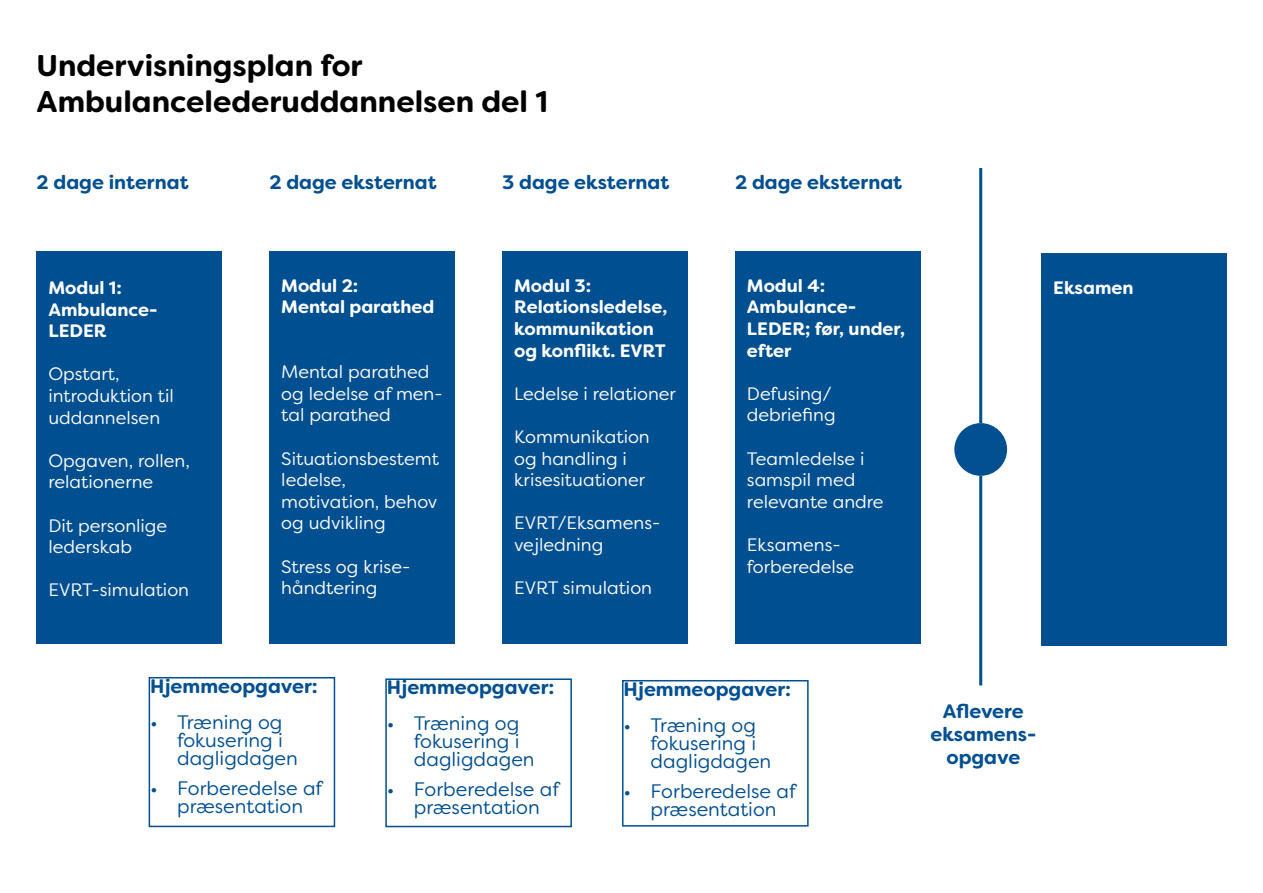
<style>
.page{position:relative;width:1263px;height:893px;background:#fff}
.page>*{position:absolute;margin:0;border:0;box-sizing:border-box;transform-origin:0 0}
.t1{font:700 30px/36px "Filson Soft";color:#000}
.t2{font:19.5px/18px "Filson Soft";color:#024f91}
.t3{font:700 19.5px/23.4px "Filson Soft";color:#024f91;text-align:center}
.t4{font:18px/21.6px "Filson Soft";color:#fff}
.t5{font:700 18px/21.6px "Filson Soft";color:#fff}
</style>
<div class="page">
<div style="left:37px;top:251px;width:185px;height:392px;background:#004f91"></div>
<div style="left:269px;top:251px;width:185px;height:392px;background:#004f91"></div>
<div style="left:502px;top:251px;width:185px;height:392px;background:#004f91"></div>
<div style="left:735px;top:251px;width:185px;height:392px;background:#004f91"></div>
<div style="left:1041px;top:253px;width:185px;height:393px;background:#004f91"></div>
<div style="left:954px;top:423px;width:53px;height:53px;background:#024f91;border-radius:50%"></div>
<div style="left:979px;top:168px;width:3px;height:255px;border:2px solid #024f91"></div>
<div style="left:979px;top:476px;width:3px;height:209px;border:2px solid #024f91"></div>
<div style="left:149px;top:677px;width:186px;height:150px;border:2px solid #024f91"></div>
<div style="left:385px;top:678px;width:187px;height:149px;border:2px solid #024f91"></div>
<div style="left:622px;top:680px;width:187px;height:147px;border:2px solid #024f91"></div>
<h1 class="t1" style="left:37px;top:47px;width:513px">Undervisningsplan for<br>Ambulancelederuddannelsen del 1</h1>
<p class="t3" style="left:37px;top:171px;width:153px">2 dage internat</p>
<p class="t3" style="left:269px;top:171px;width:169px">2 dage eksternat</p>
<p class="t3" style="left:502px;top:171px;width:169px">3 dage eksternat</p>
<p class="t3" style="left:735px;top:171px;width:169px">2 dage eksternat</p>
<p class="t5" style="left:48px;top:277px;width:111px">Modul 1:<br>Ambulance-<br>LEDER</p>
<p class="t4" style="left:48px;top:363px;width:127px">Opstart, introduktion til uddannelsen</p>
<p class="t4" style="left:48px;top:450px;width:143px">Opgaven, rollen, relationerne</p>
<p class="t4" style="left:48px;top:514px;width:120px">Dit personlige lederskab</p>
<p class="t4" style="left:48px;top:579px;width:142px">EVRT-simulation</p>
<p class="t5" style="left:281px;top:275px;width:155px">Modul 2:<br>Mental parathed</p>
<p class="t4" style="left:281px;top:361px;width:163px">Mental parathed og ledelse af men&shy;tal parathed</p>
<p class="t4" style="left:281px;top:447px;width:159px">Situationsbestemt ledelse, motivation, behov og udvikling</p>
<p class="t4" style="left:281px;top:555px;width:130px">Stress og krise&shy;håndtering</p>
<p class="t5" style="left:514px;top:275px;width:155px">Modul 3:<br>Relationsledelse, kommunikation og konflikt. EVRT</p>
<p class="t4" style="left:514px;top:383px;width:163px">Ledelse i relationer</p>
<p class="t4" style="left:514px;top:426px;width:137px">Kommunikation og handling i krisesituationer</p>
<p class="t4" style="left:514px;top:512px;width:148px">EVRT/Eksamens&shy;vejledning</p>
<p class="t4" style="left:514px;top:577px;width:139px">EVRT simulation</p>
<p class="t5" style="left:747px;top:275px;width:160px">Modul 4:<br>Ambulance-<br>LEDER; før, under, efter</p>
<p class="t4" style="left:747px;top:383px;width:90px">Defusing/ debriefing</p>
<p class="t4" style="left:747px;top:447px;width:138px">Teamledelse i samspil med relevante andre</p>
<p class="t4" style="left:747px;top:534px;width:109px">Eksamens&shy;forberedelse</p>
<p class="t5" style="left:1053px;top:277px;width:82px">Eksamen</p>
<p class="t3" style="left:150px;top:674px;width:169px">Hjemmeopgaver:</p>
<p class="t2" style="left:177px;top:713px;width:122px;text-indent:-27px">• Træning og fokusering i dagligdagen</p>
<p class="t2" style="left:150px;top:779px;width:174px;text-align:center">• Forberedelse af præsentation</p>
<p class="t3" style="left:387px;top:676px;width:169px">Hjemmeopgaver:</p>
<p class="t2" style="left:414px;top:714px;width:122px;text-indent:-27px">• Træning og fokusering i dagligdagen</p>
<p class="t2" style="left:387px;top:780px;width:174px;text-align:center">• Forberedelse af præsentation</p>
<p class="t3" style="left:623px;top:677px;width:169px">Hjemmeopgaver:</p>
<p class="t2" style="left:650px;top:716px;width:122px;text-indent:-27px">• Træning og fokusering i dagligdagen</p>
<p class="t2" style="left:623px;top:782px;width:174px;text-align:center">• Forberedelse af præsentation</p>
<p class="t3" style="left:930px;top:699px;width:107px">Aflevere eksamens&shy;opgave</p>
</div>
